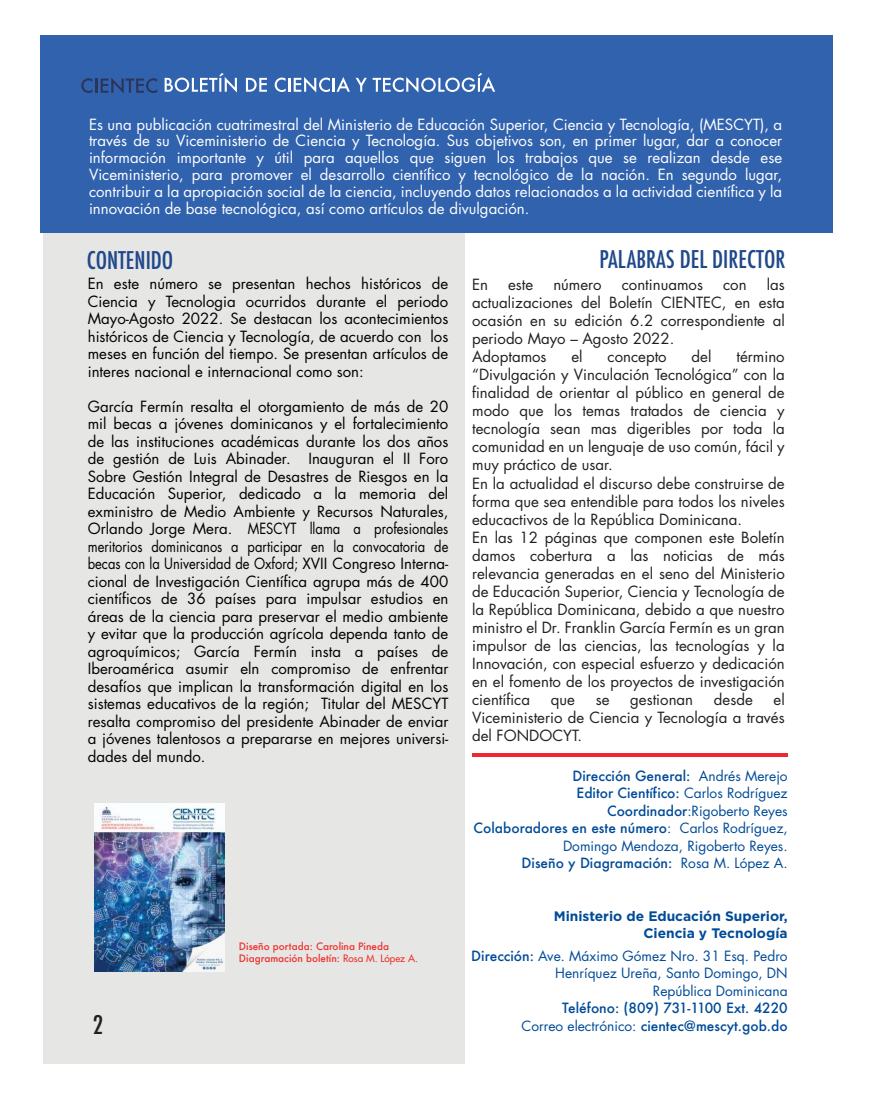
<style>
.page{position:relative;width:878px;height:1103px;background:#fff}
.page>*{position:absolute;margin:0;border:0;box-sizing:border-box;transform-origin:0 0}
.t1{font:500 condensed 25px "Futura";color:#221f1f}
.t2{font:500 condensed 23.75px "Futura";color:#20498c}
.t3{font:15px/17.5px "Futura Std";color:#000;text-align:justify}
.t4{font:15px/18px "Futura Std";color:#221f1f}
.t5{font:15px/16.8px "Futura Std";color:#fff;text-align:justify}
.t6{font:500 13.75px/17.5px "Futura";color:#004b98;text-align:center}
.t7{font:13.75px/17.5px "Futura Std";color:#004b98;text-align:right}
.t8{font:700 13.75px/17.5px "Gotham";color:#004b98;text-align:right}
.t9{font:500 10px/12px "Futura";color:#ee312d}
.s1{font-family:"Futura Std";font-weight:400}
.s2{font-family:"Futura";font-weight:500}
.s3{font-family:"Futura Std"}
</style>
<div class="page">
<div style="left:44px;top:230px;width:421px;height:833px;background:#e6e6e5"></div>
<div style="left:41px;top:36px;width:792px;height:197px;background:#3162ae"></div>
<svg style="left:165px;top:73px;width:72px;height:20px"></svg>
<svg style="left:246px;top:78px;width:21px;height:14px"></svg>
<svg style="left:275px;top:77px;width:55px;height:16px"></svg>
<hr style="left:332px;top:78px;width:3px;height:14px;background:#fff">
<svg style="left:336px;top:73px;width:159px;height:20px"></svg>
<svg style="left:81px;top:78px;width:76px;height:16px"></svg>
<svg style="left:472px;top:753px;width:316px;height:3px"></svg>
<img style="left:95px;top:803px;width:129px;height:168px">
<p class="t5" style="left:89px;top:116px;width:694px">Es una publicación cuatrimestral del Ministerio de Educación Superior, Ciencia y Tecnología, (MESCYT), a través de su Viceministerio de Ciencia y Tecnología. Sus objetivos son, en primer lugar, dar a conocer información importante y útil para aquellos que siguen los trabajos que se realizan desde ese Viceministerio, para promover el desarrollo científico y tecnológico de la nación. En segundo lugar, contribuir a la apropiación social de la ciencia, incluyendo datos relacionados a la actividad científica y la innovación de base tecnológica, así como artículos de divulgación.</p>
<h2 class="t2" style="left:87px;top:246px;width:88px">CONTENIDO</h2>
<h2 class="t2" style="left:599px;top:245px;width:187px">PALABRAS DEL DIRECTOR</h2>
<p class="t4" style="left:472px;top:276px;width:17px">En</p>
<p class="t4" style="left:508px;top:276px;width:27px">este</p>
<p class="t4" style="left:553px;top:276px;width:50px">número</p>
<p class="t4" style="left:621px;top:276px;width:83px">continuamos</p>
<p class="t4" style="left:723px;top:276px;width:25px">con</p>
<p class="t3" style="left:88px;top:275px;width:362px">En este número se presentan hechos históricos de Ciencia y Tecnologia ocurridos durante el periodo Mayo-Agosto 2022. Se destacan los acontecimientos históricos de Ciencia y Tecnología, de acuerdo con los meses en función del tiempo. Se presentan artículos de interes nacional e internacional como son:</p>
<p class="t3" style="left:88px;top:397px;width:362px">García Fermín resalta el otorgamiento de más de 20 mil becas a jóvenes dominicanos y el fortalecimiento de las instituciones académicas durante los dos años de gestión de Luis Abinader. Inauguran el II Foro Sobre Gestión Integral de Desastres de Riesgos en la Educación Superior, dedicado a la memoria del exministro de Medio Ambiente y Recursos Naturales, Orlando Jorge Mera. MESCYT llama a profesionales meritorios dominicanos a participar en la convocatoria de becas con la Universidad de Oxford; XVII Congreso Interna&shy;cional de Investigación Científica agrupa más de 400 científicos de 36 países para impulsar estudios en áreas de la ciencia para preservar el medio ambiente y evitar que la producción agrícola dependa tanto de agroquímicos; García Fermín insta a países de Iberoamérica asumir eln compromiso de enfrentar desafíos que implican la transformación digital en los sistemas educativos de la región; Titular del MESCYT resalta compromiso del presidente Abinader de enviar a jóvenes talentosos a prepararse en mejores universi&shy;dades del mundo.</p>
<p class="t4" style="left:472px;top:276px;width:314px;text-indent:294px">las actualizaciones del Boletín CIENTEC, en esta ocasión en su edición 6.2 correspondiente al periodo Mayo – Agosto 2022.<br>Adoptamos</p>
<p class="t4" style="left:571px;top:348px;width:13px">el</p>
<p class="t4" style="left:607px;top:348px;width:61px">concepto</p>
<p class="t4" style="left:691px;top:348px;width:21px">del</p>
<p class="t4" style="left:472px;top:348px;width:314px;text-indent:264px">término “Divulgación y Vinculación Tecnológica” con la finalidad de orientar al público en general de modo que los temas tratados de ciencia y tecnología sean mas digeribles por toda la comunidad en un lenguaje de uso común, fácil y muy práctico de usar.<br>En la actualidad el discurso debe construirse de forma que sea entendible para todos los niveles educactivos de la República Dominicana.<br>En las 12 páginas que componen este Boletín damos cobertura a las noticias de más relevancia generadas en el seno del Ministerio de Educación Superior, Ciencia y Tecnología de la República Dominicana, debido a que nuestro ministro el Dr. Franklin García Fermín es un gran impulsor de las ciencias, las tecnologías y la Innovación, con especial esfuerzo y dedicación en el fomento de los proyectos de investigación científica</p>
<p class="t4" style="left:472px;top:690px;width:314px;text-align:justify;text-indent:301px">el Viceministerio de Ciencia y Tecnología a través del FONDOCYT.</p>
<p class="t6" style="left:572px;top:768px;width:217px">Dirección General: <span class="s1">Andrés Merejo<br></span>Editor Científico: <span class="s1">Carlos Rodríguez</span></p>
<p class="t7" style="left:607px;top:802px;width:182px"><span class="s2">Coordinador</span>:Rigoberto Reyes</p>
<p class="t6" style="left:473px;top:820px;width:315px">Colaboradores en este número<span class="s1">: Carlos Rodríguez,</span></p>
<p class="t7" style="left:563px;top:837px;width:226px">Domingo Mendoza, Rigoberto Reyes.</p>
<p class="t6" style="left:521px;top:855px;width:267px">Diseño y Diagramación: <span class="s1">Rosa M. López A.</span></p>
<p class="t8" style="left:553px;top:907px;width:235px">Ministerio de Educación Superior,<br>Ciencia y Tecnología</p>
<p class="t7" style="left:471px;top:947px;width:318px"><span class="s2">Dirección:</span> Ave. Máximo Gómez Nro. 31 Esq. Pedro<br>Henríquez Ureña, Santo Domingo, DN<br>República Dominicana</p>
<p class="t6" style="left:521px;top:1000px;width:267px;text-align:right">Teléfono: (809) 731-1100 Ext. 4220<br><span class="s1">Correo electrónico:</span> cientec@mescyt.gob.do</p>
<p class="t4" style="left:551px;top:690px;width:26px">que</p>
<p class="t4" style="left:595px;top:690px;width:15px">se</p>
<p class="t4" style="left:630px;top:690px;width:64px">gestionan</p>
<p class="t4" style="left:714px;top:690px;width:40px">desde</p>
<p class="t9" style="left:239px;top:940px;width:181px">Diseño portada: Carolina Pineda<br>Diagramación boletín: <span class="s3">Rosa M. López A.</span></p>
<h1 class="t1" style="left:93px;top:1010px;width:12px">2</h1>
</div>
